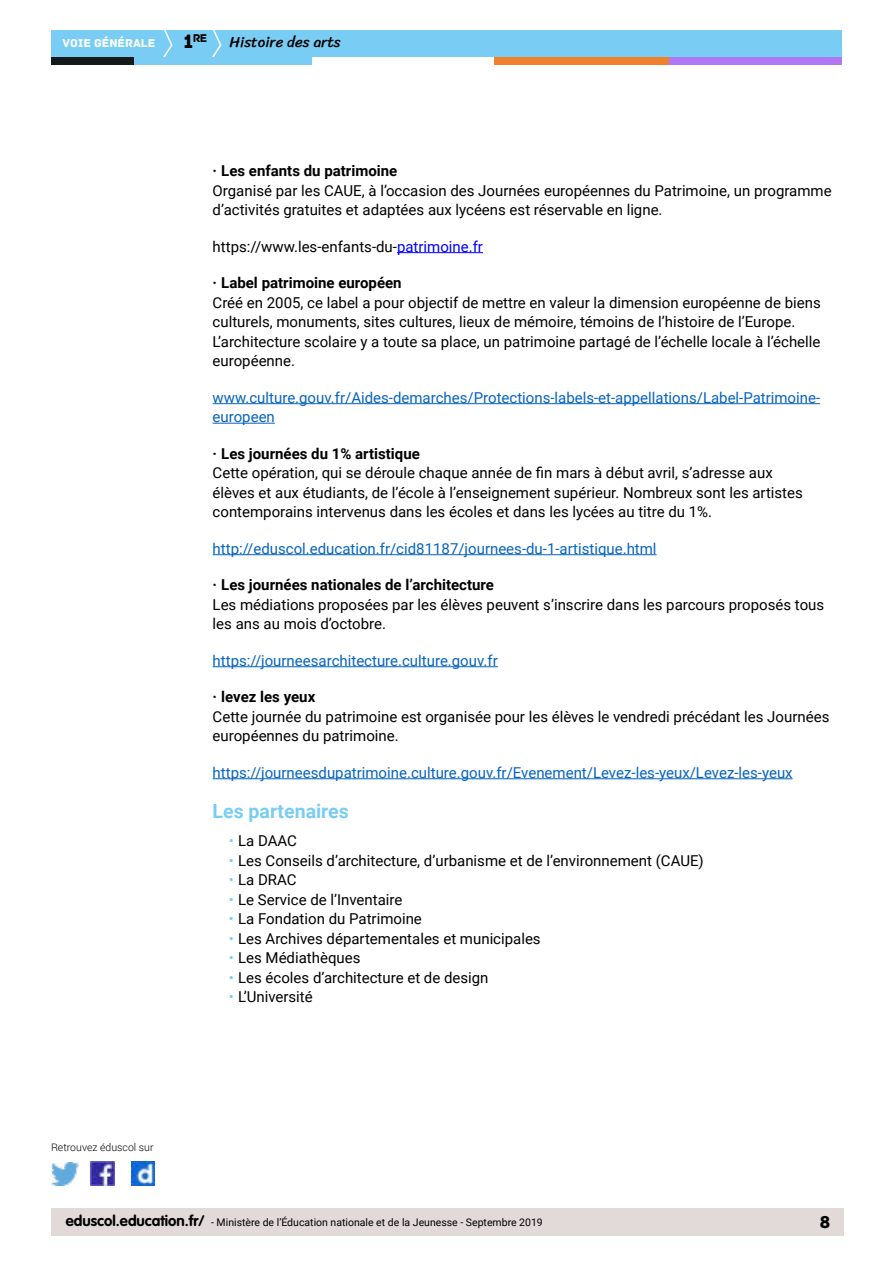
<style>
.page{position:relative;width:893px;height:1263px;background:#fff}
.page>*{position:absolute;margin:0;border:0;box-sizing:border-box;transform-origin:0 0}
.t1{font:700 19.5px "Roboto";color:#79cdf4}
.t2{font:18px "Archive";color:#000}
.t3{font:15px/19.5px "Roboto";color:#000}
.t4{font:15px/19.5px "Roboto";color:#0563c1}
.t5{font:700 15px "Roboto";color:#000}
.t6{font:15px "Sriracha";color:#000}
.t7{font:12px "Archive";color:#fff}
.t8{font:11.85px "Archive";color:#000}
.t9{font:10.5px "Roboto";color:#000}
.t10{font:300 10.5px "Roboto";color:#000}
.s1{font-size:20.4px}
.s2{color:#00f}
.s3{color:#79cdf4}
.s4{font-family:"VAG Rounded Std";font-weight:700;font-size:15px}
</style>
<div class="page">
<div style="left:51px;top:30px;width:791px;height:27px;background:#79cdf4"></div>
<svg style="left:163px;top:30px;width:10px;height:27px"></svg>
<svg style="left:212px;top:30px;width:10px;height:27px"></svg>
<div style="left:133px;top:57px;width:179px;height:8px;background:#79cdf4"></div>
<div style="left:51px;top:57px;width:82px;height:8px;background:#141a1c"></div>
<div style="left:667px;top:57px;width:175px;height:8px;background:#b078f2"></div>
<div style="left:494px;top:57px;width:175px;height:8px;background:#f0802b"></div>
<div style="left:51px;top:1209px;width:792px;height:27px;background:#e1dad8"></div>
<img style="left:91px;top:1162px;width:23px;height:23px">
<img style="left:51px;top:1163px;width:28px;height:22px">
<img style="left:132px;top:1162px;width:22px;height:23px">
<hr style="left:397px;top:252px;width:86px;height:1px;background:#00f">
<hr style="left:213px;top:403px;width:607px;height:1px;background:#0563c1">
<hr style="left:213px;top:423px;width:62px;height:1px;background:#0563c1">
<hr style="left:213px;top:554px;width:444px;height:1px;background:#0563c1">
<hr style="left:213px;top:666px;width:285px;height:1px;background:#0563c1">
<hr style="left:213px;top:778px;width:580px;height:1px;background:#0563c1">
<p class="t8" style="left:183px;top:31px;width:25px"><span class="s1">1</span>re</p>
<p class="t7" style="left:63px;top:36px;width:94px">VOIE GÉNÉRALE</p>
<p class="t6" style="left:230px;top:33px;width:113px">Histoire des arts</p>
<p class="t10" style="left:51px;top:1140px;width:104px">Retrouvez éduscol sur</p>
<p class="t5" style="left:213px;top:160px;width:186px">· Les enfants du patrimoine</p>
<p class="t3" style="left:213px;top:180px;width:620px">Organisé par les CAUE, à l’occasion des Journées européennes du Patrimoine, un programme d’activités gratuites et adaptées aux lycéens est réservable en ligne.</p>
<p class="t3" style="left:213px;top:236px;width:272px">https://www.les-enfants-du-<span class="s2">patrimoine.fr</span></p>
<p class="t5" style="left:213px;top:272px;width:191px">· Label patrimoine européen</p>
<p class="t3" style="left:213px;top:292px;width:610px">Créé en 2005, ce label a pour objectif de mettre en valeur la dimension européenne de biens culturels, monuments, sites cultures, lieux de mémoire, témoins de l’histoire de l’Europe.<br>L’architecture scolaire y a toute sa place, un patrimoine partagé de l’échelle locale à l’échelle européenne.</p>
<p class="t4" style="left:213px;top:387px;width:609px">www.culture.gouv.fr/Aides-demarches/Protections-labels-et-appellations/Label-Patrimoine&shy;europeen</p>
<p class="t5" style="left:213px;top:443px;width:209px">· Les journées du 1% artistique</p>
<p class="t3" style="left:213px;top:462px;width:592px">Cette opération, qui se déroule chaque année de fin mars à début avril, s’adresse aux élèves et aux étudiants, de l’école à l’enseignement supérieur. Nombreux sont les artistes contemporains intervenus dans les écoles et dans les lycées au titre du 1%.</p>
<p class="t4" style="left:213px;top:538px;width:445px">http://eduscol.education.fr/cid81187/journees-du-1-artistique.html</p>
<p class="t5" style="left:213px;top:574px;width:283px">· Les journées nationales de l’architecture</p>
<p class="t3" style="left:213px;top:594px;width:613px">Les médiations proposées par les élèves peuvent s’inscrire dans les parcours proposés tous les ans au mois d’octobre.</p>
<p class="t4" style="left:213px;top:650px;width:287px">https://journeesarchitecture.culture.gouv.fr</p>
<p class="t5" style="left:213px;top:686px;width:104px">· levez les yeux</p>
<p class="t3" style="left:213px;top:706px;width:618px">Cette journée du patrimoine est organisée pour les élèves le vendredi précédant les Journées européennes du patrimoine.</p>
<p class="t4" style="left:213px;top:762px;width:582px">https://journeesdupatrimoine.culture.gouv.fr/Evenement/Levez-les-yeux/Levez-les-yeux</p>
<h1 class="t1" style="left:213px;top:797px;width:138px">Les partenaires</h1>
<p class="t3" style="left:229px;top:830px;width:70px"><span class="s3">•</span> La DAAC</p>
<p class="t3" style="left:229px;top:850px;width:476px"><span class="s3">•</span> Les Conseils d’architecture, d’urbanisme et de l’environnement (CAUE)</p>
<p class="t3" style="left:229px;top:869px;width:69px"><span class="s3">•</span> La DRAC</p>
<p class="t3" style="left:229px;top:889px;width:175px"><span class="s3">•</span> Le Service de l’Inventaire</p>
<p class="t3" style="left:229px;top:908px;width:194px"><span class="s3">•</span> La Fondation du Patrimoine</p>
<p class="t3" style="left:229px;top:928px;width:313px"><span class="s3">•</span> Les Archives départementales et municipales</p>
<p class="t3" style="left:229px;top:947px;width:133px"><span class="s3">•</span> Les Médiathèques</p>
<p class="t3" style="left:229px;top:967px;width:261px"><span class="s3">•</span> Les écoles d’architecture et de design</p>
<p class="t3" style="left:229px;top:986px;width:85px"><span class="s3">•</span> L’Université</p>
<p class="t9" style="left:66px;top:1215px;width:478px"><span class="s4">eduscol.education.fr/</span> - Ministère de l’Éducation nationale et de la Jeunesse - Septembre 2019</p>
<p class="t2" style="left:820px;top:1211px;width:12px">8</p>
</div>
